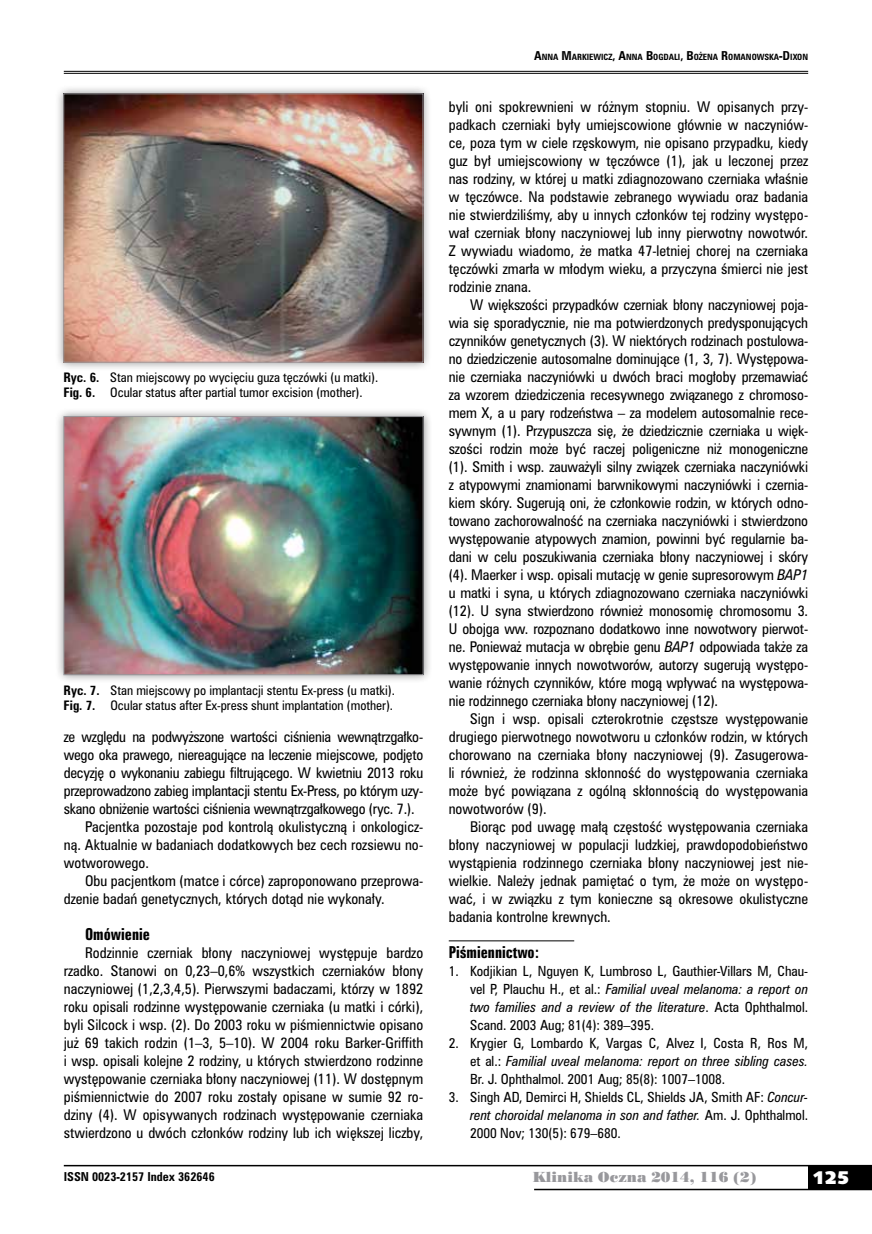
<style>
.page{position:relative;width:872px;height:1234px;background:#fff}
.page>*{position:absolute;margin:0;border:0;box-sizing:border-box;transform-origin:0 0}
.t1{font:18px "Humanst 531 U Blk PL";color:#fff}
.t2{font:15px "Zurich Bd X Cn PL";color:#000}
.t3{font:13.5px/18px "Zurich Cn PL";color:#000;text-align:justify}
.t4{font:13.5px "Zurich Cn PL";letter-spacing:-.02em;color:#000}
.t5{font:13.5px "Poster Bodoni PL";color:#98989c}
.t6{font:12.75px/18px "Zurich Cn PL";color:#000;text-align:justify}
.t7{font:12px/15px "Zurich Cn PL";color:#000}
.t8{font:700 11.25px "Zurich Cn PL";color:#000}
.t9{font:700 7.8px "Zurich Cn PL";color:#000}
.s1{font-weight:700}
.s2{font-size:11.25px}
.s3{font-style:italic}
</style>
<div class="page">
<div style="left:808px;top:1165px;width:64px;height:24px;background:#000"></div>
<hr style="left:64px;top:1164px;width:808px;height:2px;background:#000">
<hr style="left:534px;top:1188px;width:338px;height:1px;background:#000">
<hr style="left:64px;top:71px;width:744px;height:1px;background:#000">
<hr style="left:64px;top:73px;width:744px;height:1px;background:#000">
<hr style="left:449px;top:940px;width:125px;height:1px;background:#000">
<div style="left:54px;top:85px;width:378px;height:286px;background:#000;opacity:.45"></div>
<img style="left:65px;top:96px;width:356px;height:264px">
<div style="left:63px;top:94px;width:360px;height:268px;border:1px solid #98989c"></div>
<div style="left:55px;top:407px;width:377px;height:277px;background:#000;opacity:.45"></div>
<img style="left:66px;top:418px;width:355px;height:254px">
<div style="left:64px;top:416px;width:359px;height:258px;border:1px solid #98989c"></div>
<p class="t7" style="left:63px;top:370px;width:316px"><span class="s1">Ryc. 6.</span> Stan miejscowy po wycięciu guza tęczówki (u matki).<br><span class="s1">Fig. 6.</span> Ocular status after partial tumor excision (mother).</p>
<p class="t7" style="left:64px;top:682px;width:333px"><span class="s1">Ryc. 7.</span> Stan miejscowy po implantacji stentu Ex-press (u matki).<br><span class="s1">Fig. 7.</span> Ocular status after Ex-press shunt implantation (mother).</p>
<p class="t4" style="left:64px;top:727px;width:361px">ze względu na podwyższone wartości ciśnienia wewnątrzgałko-</p>
<p class="t4" style="left:64px;top:745px;width:361px">wego oka prawego, niereagujące na leczenie miejscowe, podjęto</p>
<p class="t4" style="left:64px;top:763px;width:361px">decyzję o wykonaniu zabiegu filtrującego. W kwietniu 2013 roku</p>
<p class="t4" style="left:64px;top:781px;width:361px">przeprowadzono zabieg implantacji stentu Ex-Press, po którym uzy-</p>
<p class="t4" style="left:64px;top:799px;width:352px">skano obniżenie wartości ciśnienia wewnątrzgałkowego (ryc. 7.).</p>
<p class="t3" style="left:85px;top:817px;width:340px">Pacjentka pozostaje pod kontrolą okulistyczną i onkologicz-</p>
<p class="t3" style="left:64px;top:835px;width:361px">ną. Aktualnie w badaniach dodatkowych bez cech rozsiewu no-</p>
<p class="t3" style="left:64px;top:853px;width:87px">wotworowego.</p>
<p class="t3" style="left:85px;top:871px;width:340px">Obu pacjentkom (matce i córce) zaproponowano przeprowa-</p>
<p class="t3" style="left:64px;top:889px;width:322px">dzenie badań genetycznych, których dotąd nie wykonały.</p>
<p class="t2" style="left:85px;top:924px;width:66px">Omówienie</p>
<p class="t3" style="left:64px;top:943px;width:361px;text-indent:21px">Rodzinnie czerniak błony naczyniowej występuje bardzo rzadko. Stanowi on 0,23–0,6% wszystkich czerniaków błony naczyniowej (1,2,3,4,5). Pierwszymi badaczami, którzy w 1892 roku opisali rodzinne występowanie czerniaka (u matki i córki), byli Silcock i wsp. (2). Do 2003 roku w piśmiennictwie opisano już 69 takich rodzin (1–3, 5–10). W 2004 roku Barker-Griffith i wsp. opisali kolejne 2 rodziny, u których stwierdzono rodzinne występowanie czerniaka błony naczyniowej (11). W dostępnym piśmiennictwie do 2007 roku zostały opisane w sumie 92 ro&shy;dziny (4). W opisywanych rodzinach występowanie czerniaka stwierdzono u dwóch członków rodziny lub ich większej liczby,</p>
<p class="t9" style="left:534px;top:52px;width:276px"><span class="s2">A</span>NNA <span class="s2">M</span>ARKIEWICZ<span class="s2">, A</span>NNA <span class="s2">B</span>OGDALI<span class="s2">, B</span>OŻENA <span class="s2">R</span>OMANOWSKA<span class="s2">-D</span> IXON</p>
<p class="t3" style="left:449px;top:97px;width:361px">byli oni spokrewnieni w różnym stopniu. W opisanych przy&shy;padkach czerniaki były umiejscowione głównie w naczyniów&shy;ce, poza tym w ciele rzęskowym, nie opisano przypadku, kiedy guz był umiejscowiony w tęczówce (1), jak u leczonej przez nas rodziny, w której u matki zdiagnozowano czerniaka właśnie w tęczówce. Na podstawie zebranego wywiadu oraz badania nie stwierdziliśmy, aby u innych członków tej rodziny występo&shy;wał czerniak błony naczyniowej lub inny pierwotny nowotwór.<br>Z wywiadu wiadomo, że matka 47-letniej chorej na czerniaka tęczówki zmarła w młodym wieku, a przyczyna śmierci nie jest rodzinie znana.</p>
<p class="t3" style="left:449px;top:295px;width:361px;text-indent:21px">W większości przypadków czerniak błony naczyniowej poja&shy;wia się sporadycznie, nie ma potwierdzonych predysponujących czynników genetycznych (3). W niektórych rodzinach postulowa&shy;no dziedziczenie autosomalne dominujące (1, 3, 7). Występowa&shy;nie czerniaka naczyniówki u dwóch braci mogłoby przemawiać za wzorem dziedziczenia recesywnego związanego z chromoso&shy;mem X, a u pary rodzeństwa – za modelem autosomalnie rece&shy;sywnym (1). Przypuszcza się, że dziedzicznie czerniaka u więk&shy;szości rodzin może być raczej poligeniczne niż monogeniczne (1). Smith i wsp. zauważyli silny związek czerniaka naczyniówki z atypowymi znamionami barwnikowymi naczyniówki i czernia&shy;kiem skóry. Sugerują oni, że członkowie rodzin, w których odno&shy;towano zachorowalność na czerniaka naczyniówki i stwierdzono występowanie atypowych znamion, powinni być regularnie ba&shy;dani w celu poszukiwania czerniaka błony naczyniowej i skóry (4). Maerker i wsp. opisali mutację w genie supresorowym <span class="s3">BAP1 </span>u matki i syna, u których zdiagnozowano czerniaka naczyniówki (12). U syna stwierdzono również monosomię chromosomu 3.<br>U obojga ww. rozpoznano dodatkowo inne nowotwory pierwot&shy;ne. Ponieważ mutacja w obrębie genu <span class="s3">BAP1</span> odpowiada także za występowanie innych nowotworów, autorzy sugerują występo&shy;wanie różnych czynników, które mogą wpływać na występowa&shy;nie rodzinnego czerniaka błony naczyniowej (12).</p>
<p class="t3" style="left:449px;top:709px;width:361px;text-indent:21px">Sign i wsp. opisali czterokrotnie częstsze występowanie drugiego pierwotnego nowotworu u członków rodzin, w których chorowano na czerniaka błony naczyniowej (9). Zasugerowa&shy;li również, że rodzinna skłonność do występowania czerniaka może być powiązana z ogólną skłonnością do występowania nowotworów (9).</p>
<p class="t3" style="left:449px;top:817px;width:361px;text-indent:21px">Biorąc pod uwagę małą częstość występowania czerniaka błony naczyniowej w populacji ludzkiej, prawdopodobieństwo wystąpienia rodzinnego czerniaka błony naczyniowej jest nie&shy;wielkie. Należy jednak pamiętać o tym, że może on występo&shy;wać, i w związku z tym konieczne są okresowe okulistyczne badania kontrolne krewnych.</p>
<p class="t2" style="left:449px;top:942px;width:92px">Piśmiennictwo:</p>
<p class="t6" style="left:470px;top:961px;width:340px;text-indent:-21px">1. Kodjikian L, Nguyen K, Lumbroso L, Gauthier-Villars M, Chau&shy;vel P, Plauchu H., et al.: <span class="s3">Familial uveal melanoma: a report on two families and a review of the literature</span>. Acta Ophthalmol.<br>Scand. 2003 Aug; 81(4): 389–395.</p>
<p class="t6" style="left:470px;top:1033px;width:340px;text-indent:-21px">2. Krygier G, Lombardo K, Vargas C, Alvez I, Costa R, Ros M, et al.: <span class="s3">Familial uveal melanoma: report on three sibling cases.<br></span>Br. J. Ophthalmol. 2001 Aug; 85(8): 1007–1008.</p>
<p class="t6" style="left:470px;top:1087px;width:340px;text-indent:-21px">3. Singh AD, Demirci H, Shields CL, Shields JA, Smith AF: <span class="s3">Concur&shy;rent choroidal melanoma in son and father.</span> Am. J. Ophthalmol.<br>2000 Nov; 130(5): 679–680.</p>
<p class="t8" style="left:64px;top:1168px;width:152px">ISSN 0023-2157 Index 362646</p>
<p class="t5" style="left:532px;top:1168px;width:225px">Klinika Oczna 2014, 116 (2)</p>
<h1 class="t1" style="left:812px;top:1165px;width:38px">125</h1>
</div>
